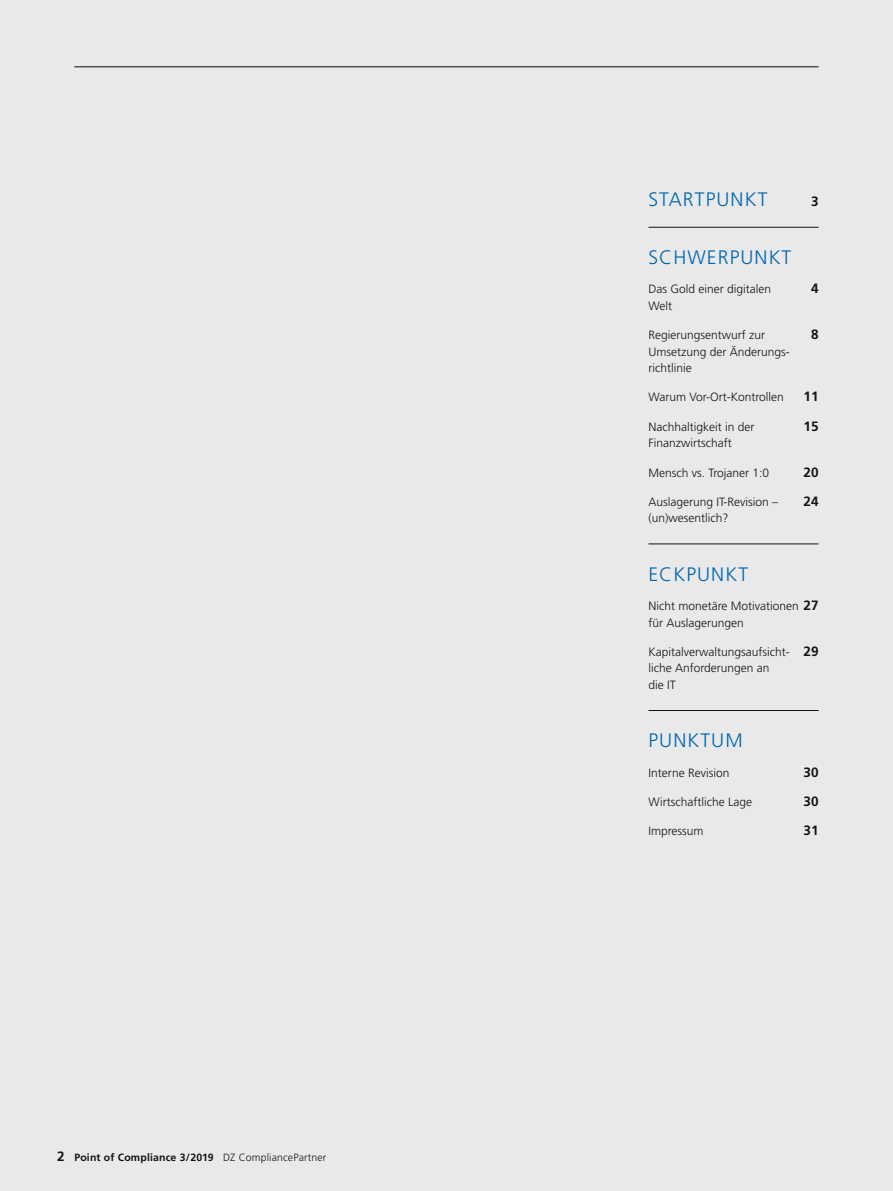
<style>
.page{position:relative;width:893px;height:1191px;background:#e9e9e9}
.page>*{position:absolute;margin:0;border:0;box-sizing:border-box;transform-origin:0 0}
.t1{font:300 19.5px "Frutiger LT Std";letter-spacing:.055em;color:#0067af}
.t2{font:700 13.5px "Frutiger LT Std";color:#131413}
.t3{font:300 12px/16.5px "Frutiger LT Std";color:#131413}
.t4{font:700 10.5px "Frutiger LT Std";letter-spacing:.015em;color:#131413}
.s1{font-size:13.5px}
.s2{font-weight:300}
.s3{font-weight:700;font-size:13.5px}
</style>
<div class="page">
<hr style="left:74px;top:66px;width:745px;height:1px;background:#131413">
<hr style="left:648px;top:227px;width:171px;height:1px;background:#131413">
<hr style="left:648px;top:543px;width:171px;height:1px;background:#131413">
<hr style="left:648px;top:710px;width:171px;height:1px;background:#131413">
<p class="t4" style="left:57px;top:1151px;width:271px"><span class="s1">2</span> Point of Compliance 3/2019 <span class="s2">DZ CompliancePartner</span></p>
<h1 class="t1" style="left:648px;top:188px;width:120px">STARTPUNKT</h1>
<p class="t2" style="left:811px;top:193px;width:9px">3</p>
<h1 class="t1" style="left:648px;top:246px;width:144px">SCHWERPUNKT</h1>
<p class="t3" style="left:648px;top:281px;width:124px">Das Gold einer digitalen</p>
<p class="t2" style="left:811px;top:281px;width:9px">4</p>
<p class="t3" style="left:648px;top:298px;width:25px">Welt</p>
<p class="t3" style="left:648px;top:327px;width:118px">Regierungsentwurf zur</p>
<p class="t2" style="left:811px;top:326px;width:9px">8</p>
<p class="t3" style="left:648px;top:343px;width:143px">Umsetzung der Änderungs&shy;richtlinie</p>
<p class="t3" style="left:648px;top:389px;width:137px">Warum Vor-Ort-Kontrollen</p>
<p class="t2" style="left:803px;top:389px;width:17px">11</p>
<p class="t3" style="left:648px;top:418px;width:108px">Nachhaltigkeit in der</p>
<p class="t2" style="left:803px;top:418px;width:17px">15</p>
<p class="t3" style="left:648px;top:435px;width:85px">Finanzwirtschaft</p>
<p class="t3" style="left:648px;top:464px;width:122px">Mensch vs. Trojaner 1:0</p>
<p class="t2" style="left:803px;top:464px;width:17px">20</p>
<p class="t3" style="left:648px;top:493px;width:131px">Auslagerung IT-Revision –</p>
<p class="t2" style="left:803px;top:493px;width:17px">24</p>
<p class="t3" style="left:648px;top:510px;width:82px">(un)wesentlich?</p>
<h1 class="t1" style="left:648px;top:563px;width:101px">ECKPUNKT</h1>
<p class="t3" style="left:648px;top:598px;width:172px">Nicht monetäre Motivationen <span class="s3">27 </span>für Auslagerungen</p>
<p class="t3" style="left:648px;top:643px;width:172px">Kapitalverwaltungsaufsicht- <span class="s3">29 </span>liche Anforderungen an<br>die IT</p>
<h1 class="t1" style="left:648px;top:729px;width:96px">PUNKTUM</h1>
<p class="t3" style="left:648px;top:764px;width:82px">Interne Revision</p>
<p class="t2" style="left:803px;top:764px;width:17px">30</p>
<p class="t3" style="left:648px;top:793px;width:105px">Wirtschaftliche Lage</p>
<p class="t2" style="left:803px;top:793px;width:17px">30</p>
<p class="t3" style="left:648px;top:823px;width:57px">Impressum</p>
<p class="t2" style="left:803px;top:822px;width:17px">31</p>
</div>
